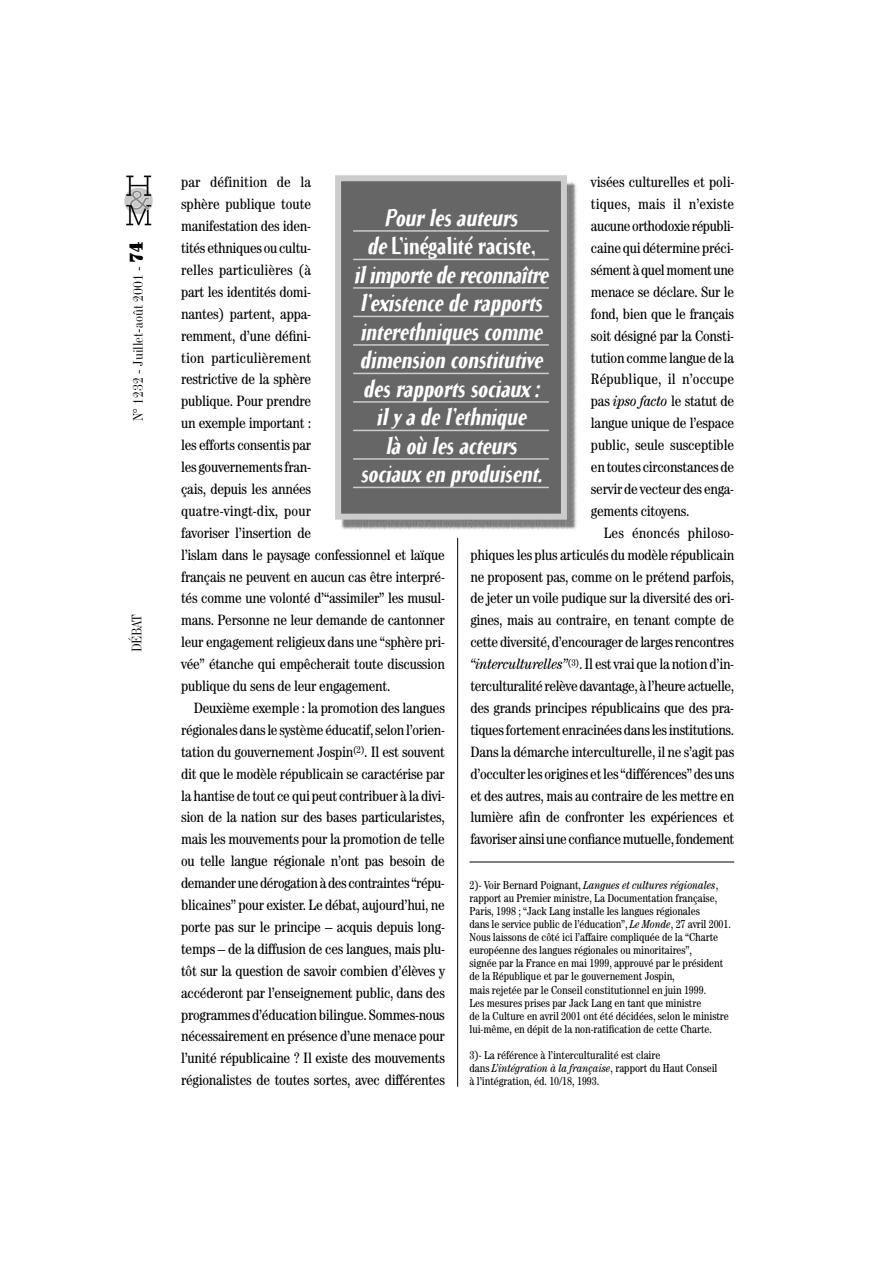
<style>
.page{position:relative;width:893px;height:1263px;background:#fff}
.page>*{position:absolute;margin:0;border:0;box-sizing:border-box;transform-origin:0 0}
.t1{font:italic 700 24px/28.5px "Arbitrary";color:#fff;text-align:center;scale:.87 1}
.t2{font:condensed 15px/21.9px "Century";letter-spacing:-.015em;color:#000;text-align:justify}
.t3{font:13.5px "Industrial 736 BT";color:#000}
.t4{font:condensed 11.55px/13px "Century";letter-spacing:-.005em;color:#000}
.s1{font-family:"Century";font-stretch:ultra-condensed;font-size:18.75px}
.s2{font-style:italic}
.s3{font-style:normal}
</style>
<div class="page">
<hr style="left:457px;top:177px;width:1px;height:910px;background:#000">
<img style="left:124px;top:175px;width:28px;height:51px">
<div style="left:335px;top:176px;width:250px;height:362px;background:#fff"></div>
<img style="left:341px;top:182px;width:236px;height:347px">
<div style="left:341px;top:181px;width:220px;height:333px;background:#666"></div>
<hr style="left:353px;top:230px;width:196px;height:2px;background:#ccc">
<hr style="left:353px;top:259px;width:196px;height:1px;background:#ccc">
<hr style="left:353px;top:287px;width:196px;height:2px;background:#ccc">
<hr style="left:353px;top:316px;width:196px;height:1px;background:#ccc">
<hr style="left:353px;top:344px;width:196px;height:2px;background:#ccc">
<hr style="left:353px;top:373px;width:196px;height:1px;background:#ccc">
<hr style="left:353px;top:401px;width:196px;height:2px;background:#ccc">
<hr style="left:353px;top:430px;width:196px;height:1px;background:#ccc">
<hr style="left:353px;top:458px;width:196px;height:2px;background:#ccc">
<hr style="left:353px;top:487px;width:196px;height:1px;background:#ccc">
<div style="left:335px;top:175px;width:232px;height:345px;border:6px solid #ccc"></div>
<hr style="left:469px;top:862px;width:265px;height:1px;background:#000">
<p class="t3" style="left:133px;top:421px;width:181px;rotate:-90deg">N° 1232 - Juillet-août 2001 - <span class="s1">74</span></p>
<p class="t3" style="left:132px;top:652px;width:40px;rotate:-90deg">DÉBAT</p>
<p class="t2" style="left:181px;top:173px;width:265px;text-align:left">par définition de la<br>sphère publique toute<br>manifestation des iden-<br>tités ethniques ou cultu-<br>relles particulières (à<br>part les identités domi-<br>nantes) partent, appa-<br>remment, d’une défini-<br>tion particulièrement<br>restrictive de la sphère<br>publique. Pour prendre<br>un exemple important :<br>les efforts consentis par<br>les gouvernements fran-<br>çais, depuis les années<br>quatre-vingt-dix, pour<br>favoriser l’insertion de<br>l’islam dans le paysage confessionnel et laïque français ne peuvent en aucun cas être interpré&shy;tés comme une volonté d’“assimiler” les musul&shy;mans. Personne ne leur demande de cantonner leur engagement religieux dans une “sphère pri&shy;vée” étanche qui empêcherait toute discussion publique du sens de leur engagement.</p>
<p class="t2" style="left:181px;top:698px;width:265px;text-indent:13px">Deuxième exemple : la promotion des langues régionales dans le système éducatif, selon l’orien&shy;tation du gouvernement Jospin<sup>(2)</sup>. Il est souvent dit que le modèle républicain se caractérise par la hantise de tout ce qui peut contribuer à la divi&shy;sion de la nation sur des bases particularistes, mais les mouvements pour la promotion de telle ou telle langue régionale n’ont pas besoin de demander une dérogation à des contraintes “répu&shy;blicaines” pour exister. Le débat, aujourd’hui, ne porte pas sur le principe – acquis depuis long&shy;temps – de la diffusion de ces langues, mais plu&shy;tôt sur la question de savoir combien d’élèves y accéderont par l’enseignement public, dans des programmes d’éducation bilingue. Sommes-nous nécessairement en présence d’une menace pour l’unité républicaine ? Il existe des mouvements régionalistes de toutes sortes, avec différentes</p>
<p class="t2" style="left:591px;top:173px;width:145px">visées culturelles et poli&shy;tiques, mais il n’existe aucune orthodoxie républi&shy;caine qui détermine préci&shy;sément à quel moment une menace se déclare. Sur le fond, bien que le français soit désigné par la Consti&shy;tution comme langue de la République, il n’occupe pas <span class="s2">ipso facto</span> le statut de langue unique de l’espace public, seule susceptible en toutes circonstances de servir de vecteur des enga&shy;gements citoyens.</p>
<p class="t2" style="left:470px;top:523px;width:265px;text-indent:133px">Les énoncés philoso&shy;phiques les plus articulés du modèle républicain ne proposent pas, comme on le prétend parfois, de jeter un voile pudique sur la diversité des ori&shy;gines, mais au contraire, en tenant compte de cette diversité, d’encourager de larges rencontres <span class="s2">“interculturelles”</span><sup>(3)</sup>. Il est vrai que la notion d’in&shy;terculturalité relève davantage, à l’heure actuelle, des grands principes républicains que des pra&shy;tiques fortement enracinées dans les institutions.<br>Dans la démarche interculturelle, il ne s’agit pas d’occulter les origines et les “différences” des uns et des autres, mais au contraire de les mettre en lumière afin de confronter les expériences et favoriser ainsi une confiance mutuelle, fondement</p>
<h1 class="t1" style="left:353px;top:206px;width:230px">Pourlesauteurs<br>de <span class="s3">L’inégalité raciste, </span>ilimportedereconnaître l’existence de rapports interethniquescomme dimension constitutive desrapportssociaux : ily a de l’ethnique<br>là où lesacteurs sociaux en produisent.</h1>
<p class="t4" style="left:469px;top:879px;width:263px">2)- Voir Bernard Poignant, <span class="s2">Langues et cultures régionales</span>, rapport au Premier ministre, La Documentation française, Paris, 1998 ; “Jack Lang installe les langues régionales<br>dans le service public de l’éducation”, <span class="s2">Le Monde</span>, 27 avril 2001.<br>Nous laissons de côté ici l’affaire compliquée de la “Charte européenne des langues régionales ou minoritaires”,<br>signée par la France en mai 1999, approuvé par le président de la République et par le gouvernement Jospin,<br>mais rejetée par le Conseil constitutionnel en juin 1999.<br>Les mesures prises par Jack Lang en tant que ministre<br>de la Culture en avril 2001 ont été décidées, selon le ministre lui-même, en dépit de la non-ratification de cette Charte.</p>
<p class="t4" style="left:469px;top:1050px;width:249px">3)- La référence à l’interculturalité est claire<br>dans <span class="s2">L’intégration à la française</span>, rapport du Haut Conseil à l’intégration, éd. 10/18, 1993.</p>
</div>
